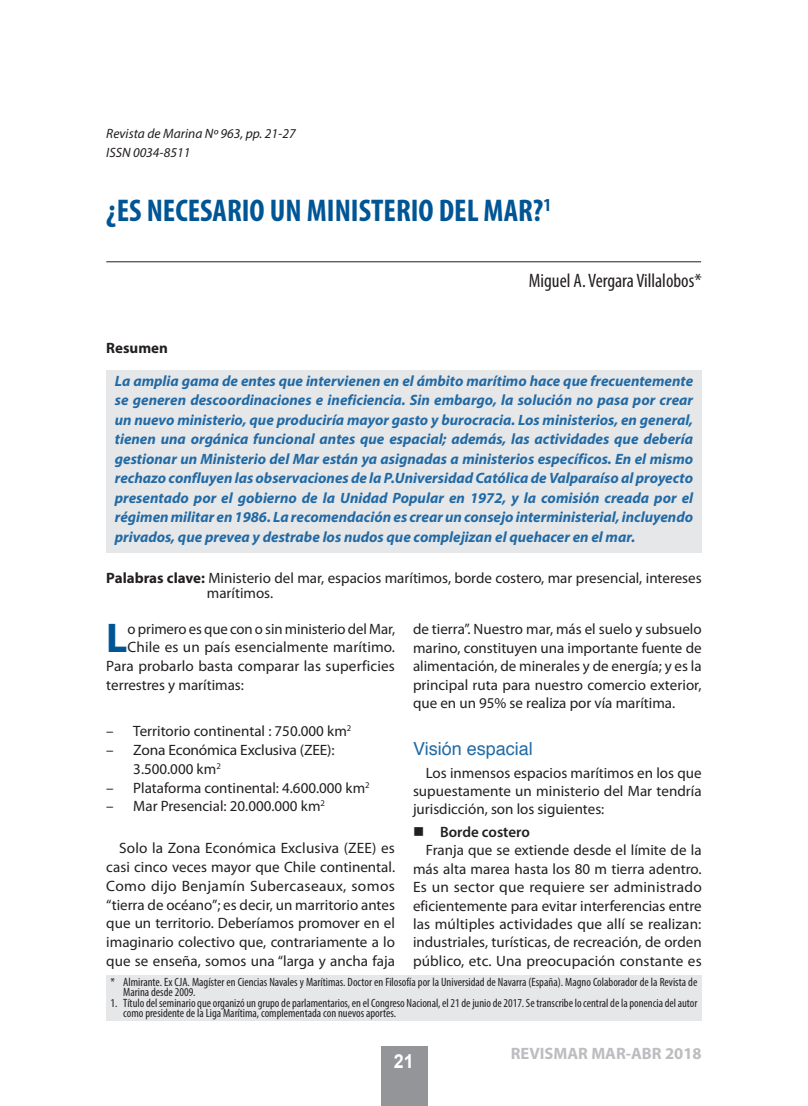
<style>
.page{position:relative;width:808px;height:1106px;background:#fff}
.page>*{position:absolute;margin:0;border:0;box-sizing:border-box;transform-origin:0 0}
.t1{font:700 41.7px "Myriad Pro";color:#005595}
.t2{font:700 condensed 31.5px "Myriad Pro";color:#005595}
.t3{font:condensed 19.5px "Myriad Pro";color:#231f20}
.t4{font:700 19.2px "Arial";color:#fff;scale:.93 1}
.t5{font:18px "Helvetica";color:#216aa5}
.t6{font:700 16.5px "Myriad Pro";color:#bcbdc0}
.t7{font:15px/18.8px "Myriad Pro";color:#231f20;text-align:justify}
.t8{font:italic 700 15px/19.5px "Myriad Pro";color:#216aa5;text-align:justify}
.t9{font:600 15px "Myriad Pro";color:#231f20}
.t10{font:700 15px "Myriad Pro";color:#231f20}
.t11{font:italic 13.5px/19.2px "Myriad Pro";color:#231f20}
.t12{font:condensed 12px/10.5px "Myriad Pro";color:#231f20}
.s1{font-weight:700}
</style>
<div class="page">
<div style="left:381px;top:1046px;width:46px;height:60px;background:#939598"></div>
<hr style="left:106px;top:261px;width:595px;height:1px;background:#231f20">
<div style="left:106px;top:975px;width:596px;height:45px;background:#e6e7e9"></div>
<div style="left:106px;top:370px;width:596px;height:183px;background:#e6e7e9"></div>
<p class="t11" style="left:106px;top:123px;width:191px">Revista de Marina Nº 963, pp. 21-27<br>ISSN 0034-8511</p>
<h2 class="t2" style="left:106px;top:191px;width:446px">¿ES NECESARIO UN MINISTERIO DEL MAR?<sup>1</sup></h2>
<p class="t10" style="left:106px;top:338px;width:63px">Resumen</p>
<h3 class="t3" style="left:529px;top:269px;width:174px">Miguel A. Vergara Villalobos*</h3>
<p class="t8" style="left:115px;top:370px;width:580px">La amplia gama de entes que intervienen en el ámbito marítimo hace que frecuentemente se generen descoordinaciones e ineficiencia. Sin embargo, la solución no pasa por crear un nuevo ministerio, que produciría mayor gasto y burocracia. Los ministerios, en general, tienen una orgánica funcional antes que espacial; además, las actividades que debería gestionar un Ministerio del Mar están ya asignadas a ministerios específicos. En el mismo rechazo confluyen las observaciones de la P.Universidad Católica de Valparaíso al proyecto presentado por el gobierno de la Unidad Popular en 1972, y la comisión creada por el régimen militar en 1986. La recomendación es crear un consejo interministerial, incluyendo privados, que prevea y destrabe los nudos que complejizan el quehacer en el mar.</p>
<p class="t7" style="left:207px;top:570px;width:496px;line-height:15px;text-indent:-100px"><span class="s1">Palabras clave:</span> Ministerio del mar, espacios marítimos, borde costero, mar presencial, intereses marítimos.</p>
<h1 class="t1" style="left:106px;top:611px;width:23px">L</h1>
<p class="t7" style="left:128px;top:620px;width:269px">o primero es que con o sin ministerio del Mar,</p>
<p class="t7" style="left:413px;top:620px;width:290px">de tierra”. Nuestro mar, más el suelo y subsuelo marino, constituyen una importante fuente de alimentación, de minerales y de energía; y es la principal ruta para nuestro comercio exterior, que en un 95% se realiza por vía marítima.</p>
<p class="t5" style="left:413px;top:734px;width:121px">Visión espacial</p>
<p class="t7" style="left:413px;top:763px;width:290px;text-indent:13px">Los inmensos espacios marítimos en los que supuestamente un ministerio del Mar tendría jurisdicción, son los siguientes:</p>
<p class="t9" style="left:413px;top:822px;width:118px">■ Borde costero</p>
<p class="t7" style="left:426px;top:840px;width:277px">Franja que se extiende desde el límite de la</p>
<p class="t7" style="left:413px;top:859px;width:290px">más alta marea hasta los 80 m tierra adentro.</p>
<p class="t7" style="left:413px;top:877px;width:290px">Es un sector que requiere ser administrado</p>
<p class="t7" style="left:413px;top:896px;width:290px">eficientemente para evitar interferencias entre</p>
<p class="t7" style="left:413px;top:914px;width:290px">las múltiples actividades que allí se realizan:</p>
<p class="t7" style="left:413px;top:932px;width:290px">industriales, turísticas, de recreación, de orden</p>
<p class="t7" style="left:413px;top:951px;width:290px">público, etc. Una preocupación constante es</p>
<p class="t12" style="left:123px;top:976px;width:576px;text-indent:-13px">* Almirante. Ex CJA. Magíster en Ciencias Navales y Marítimas. Doctor en Filosofía por la Universidad de Navarra (España). Magno Colaborador de la Revista de<br>Marina desde 2009.</p>
<p class="t12" style="left:123px;top:997px;width:576px;text-indent:-13px">1. Título del seminario que organizó un grupo de parlamentarios, en el Congreso Nacional, el 21 de junio de 2017. Se transcribe lo central de la ponencia del autor como presidente de la Liga Marítima, complementada con nuevos aportes.</p>
<p class="t7" style="left:128px;top:638px;width:269px">Chile es un país esencialmente marítimo.</p>
<p class="t7" style="left:106px;top:656px;width:290px">Para probarlo basta comparar las superficies</p>
<p class="t7" style="left:106px;top:675px;width:139px">terrestres y marítimas:</p>
<p class="t7" style="left:106px;top:721px;width:247px">– Territorio continental : 750.000 km<sup>2</sup></p>
<p class="t7" style="left:133px;top:740px;width:203px;text-indent:-27px">– Zona Económica Exclusiva (ZEE):<br>3.500.000 km<sup>2</sup></p>
<p class="t7" style="left:106px;top:778px;width:265px">– Plataforma continental: 4.600.000 km<sup>2</sup></p>
<p class="t7" style="left:106px;top:796px;width:220px">– Mar Presencial: 20.000.000 km<sup>2</sup></p>
<p class="t7" style="left:106px;top:838px;width:290px;text-indent:13px">Solo la Zona Económica Exclusiva (ZEE) es casi cinco veces mayor que Chile continental.<br>Como dijo Benjamín Subercaseaux, somos “tierra de océano”; es decir, un marritorio antes que un territorio. Deberíamos promover en el imaginario colectivo que, contrariamente a lo que se enseña, somos una “larga y ancha faja</p>
<p class="t4" style="left:394px;top:1048px;width:23px">21</p>
<p class="t6" style="left:511px;top:1042px;width:192px">REVISMAR MAR-ABR 2018</p>
</div>
